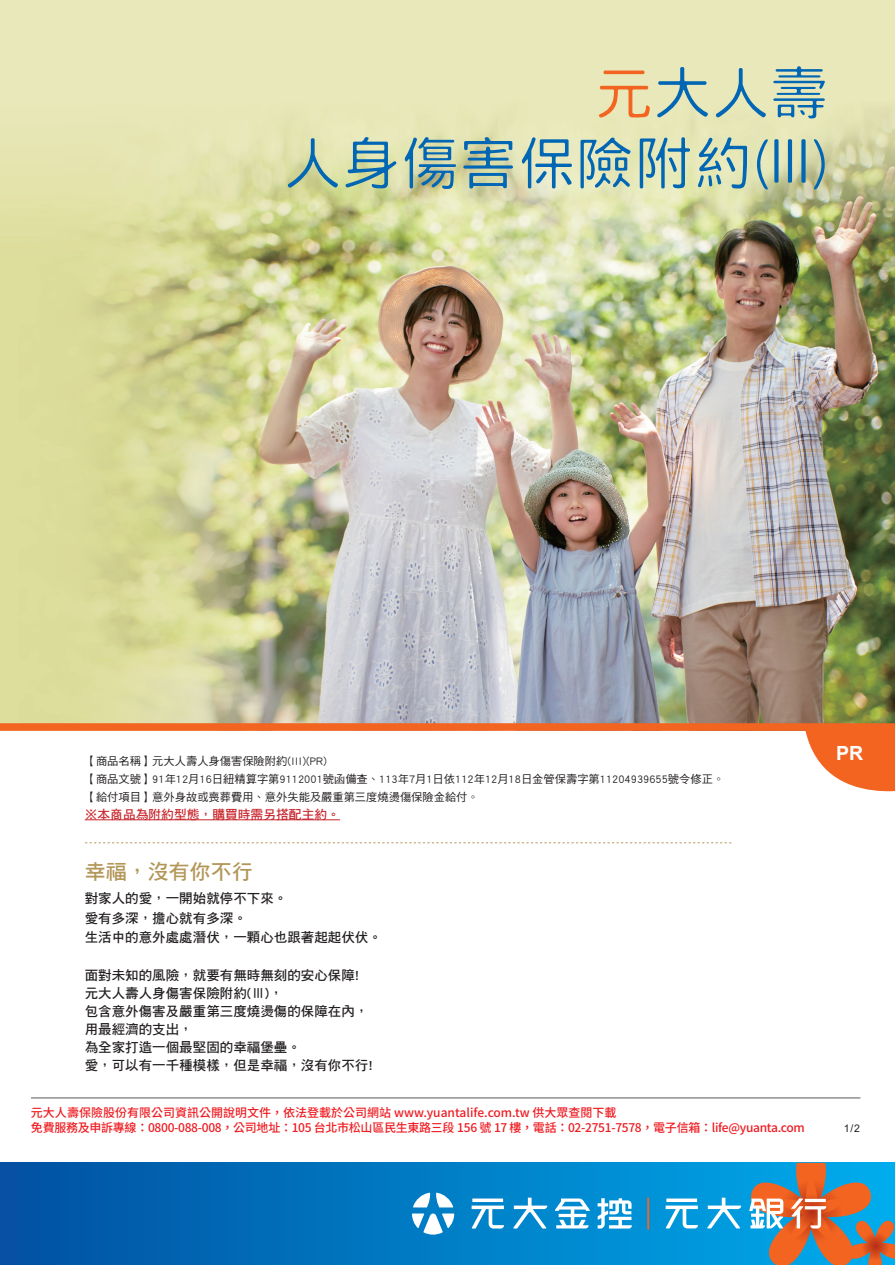
<style>
.page{position:relative;width:895px;height:1265px;background:#fff}
.page>*{position:absolute;margin:0;border:0;box-sizing:border-box;transform-origin:0 0}
.t1{font:300 58.5px/70.2px "Han Wang Hei";color:#0166b3;text-align:right}
.t2{font:21px "DF Hei Std W7";color:#b39759}
.t3{font:700 19.5px "Arial";color:#fff}
.t4{font:13.5px/18px "DF Hei Std W7";color:#231f20}
.t5{font:12.75px "DF Hei Std W7";color:#c8242b}
.t6{font:500 12px/15px "Source Han Sans TC";letter-spacing:-.025em;color:#ee1d23}
.t7{font:11.25px/18px "DF Hei Std W5";color:#231f20}
.t8{font:10.5px "Arial";color:#231f20}
.s1{color:#f36421}
</style>
<div class="page">
<hr style="left:85px;top:819px;width:255px;height:1px;background:#c8242b">
<svg style="left:85px;top:842px;width:647px;height:1px"></svg>
<svg style="left:0;top:1163px;width:707px;height:102px;background:#0072bd"></svg>
<hr style="left:647px;top:1197px;width:2px;height:32px;background:#f36421">
<svg style="left:472px;top:1198px;width:31px;height:4px"></svg>
<svg style="left:471px;top:1205px;width:33px;height:23px"></svg>
<svg style="left:513px;top:1197px;width:34px;height:31px"></svg>
<svg style="left:597px;top:1198px;width:34px;height:30px"></svg>
<svg style="left:554px;top:1198px;width:35px;height:30px"></svg>
<svg style="left:412px;top:1192px;width:42px;height:42px"></svg>
<svg style="left:666px;top:1198px;width:30px;height:4px"></svg>
<svg style="left:665px;top:1205px;width:32px;height:23px"></svg>
<svg style="left:707px;top:1163px;width:187px;height:102px;background:#6a8e9b"></svg>
<hr style="left:31px;top:1097px;width:829px;height:1px;background:#57585a">
<img style="left:0;top:0;width:894px;height:723px">
<svg style="left:0;top:723px;width:894px;height:69px"></svg>
<h1 class="t1" style="left:283px;top:58px;width:546px"><span class="s1">元</span>大人壽<br>人身傷害保險附約(III)</h1>
<p class="t7" style="left:85px;top:751px;width:640px">【商品名稱】元大人壽人身傷害保險附約(III)(PR)<br>【商品文號】91年12月16日紐精算字第9112001號函備查、113年7月1日依112年12月18日金管保壽字第11204939655號令修正。【給付項目】意外身故或喪葬費用、意外失能及嚴重第三度燒燙傷保險金給付。</p>
<p class="t5" style="left:85px;top:807px;width:257px">※本商品為附約型態，購買時需另搭配主約。</p>
<h2 class="t2" style="left:85px;top:860px;width:169px">幸福，沒有你不行</h2>
<p class="t4" style="left:85px;top:888px;width:298px;line-height:19.5px">對家人的愛，一開始就停不下來。<br>愛有多深，擔心就有多深。<br>生活中的意外處處潛伏，一顆心也跟著起起伏伏。</p>
<p class="t4" style="left:85px;top:965px;width:289px">面對未知的風險，就要有無時無刻的安心保障!元大人壽人身傷害保險附約(Ⅲ)，<br>包含意外傷害及嚴重第三度燒燙傷的保障在內，用最經濟的支出，<br>為全家打造一個最堅固的幸福堡壘。<br>愛，可以有一千種模樣，但是幸福，沒有你不行!</p>
<p class="t6" style="left:31px;top:1105px;width:775px">元大人壽保險股份有限公司資訊公開說明文件，依法登載於公司網站 www.yuantalife.com.tw 供大眾查閱下載<br>免費服務及申訴專線：0800-088-008，公司地址：105 台北市松山區民生東路三段 156 號 17 樓，電話：02-2751-7578，電子信箱：life@yuanta.com</p>
<h3 class="t3" style="left:836px;top:739px;width:29px">PR</h3>
<p class="t8" style="left:843px;top:1121px;width:18px">1/2</p>
</div>
